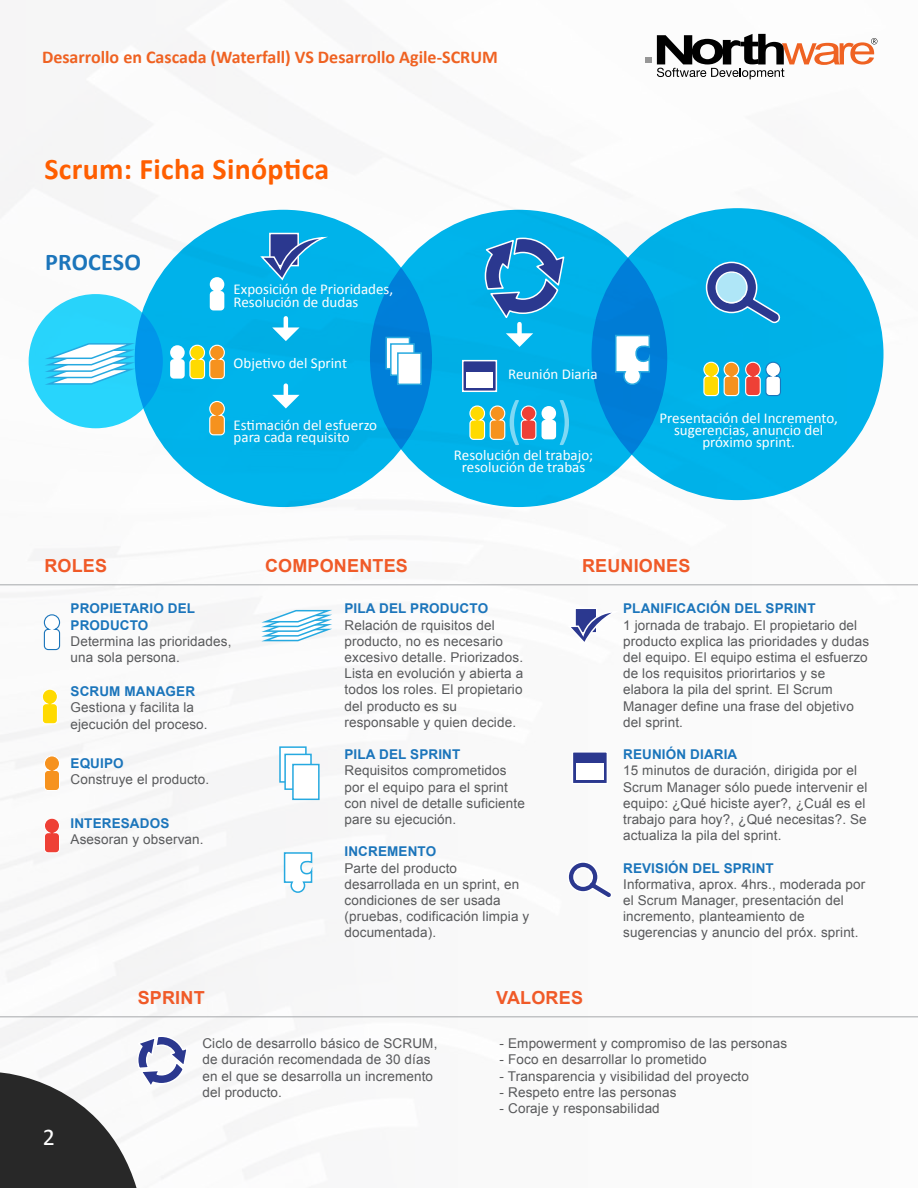
<style>
.page{position:relative;width:918px;height:1188px;background:#fff}
.page>*{position:absolute;margin:0;border:0;box-sizing:border-box;transform-origin:0 0}
.t1{font:700 30px "Calibri";letter-spacing:.01em;color:#ff5e00}
.t2{font:700 24px "Calibri";letter-spacing:.01em;color:#1b75bb}
.t3{font:24px "Calibri";color:#fff}
.t4{font:700 18px "Calibri";color:#ef6222}
.t5{font:700 18px "Arial";letter-spacing:.01em;color:#f05a28}
.t6{font:15px/12px "Calibri";color:#fff}
.t7{font:13.5px/16.2px "Arial";letter-spacing:.01em;color:#58595b}
.t8{font:700 13.5px/16.2px "Arial";letter-spacing:.01em;color:#1b75bb}
</style>
<div class="page">
<img style="left:0;top:33px;width:918px;height:1146px">
<svg style="left:645px;top:58px;width:6px;height:5px"></svg>
<svg style="left:657px;top:34px;width:220px;height:45px"></svg>
<div style="left:135px;top:210px;width:297px;height:297px;background:#00b5ed;border-radius:50%"></div>
<div style="left:370px;top:210px;width:297px;height:297px;background:#00b5ed;border-radius:50%"></div>
<svg style="left:592px;top:208px;width:292px;height:292px;background:#01aae6"></svg>
<svg style="left:210px;top:277px;width:14px;height:33px"></svg>
<svg style="left:170px;top:344px;width:55px;height:36px"></svg>
<svg style="left:209px;top:400px;width:16px;height:36px"></svg>
<hr style="left:284px;top:318px;width:4px;height:11px;background:#fff">
<svg style="left:272px;top:327px;width:28px;height:14px"></svg>
<hr style="left:284px;top:386px;width:4px;height:11px;background:#fff">
<svg style="left:272px;top:395px;width:28px;height:14px"></svg>
<div style="left:517px;top:324px;width:5px;height:11px;background:#fff"></div>
<svg style="left:506px;top:333px;width:27px;height:14px"></svg>
<div style="left:385px;top:337px;width:25px;height:32px;background:#fff;border:2px solid #26a9e0"></div>
<div style="left:390px;top:343px;width:25px;height:33px;background:#fff;border:2px solid #26a9e0"></div>
<div style="left:397px;top:352px;width:25px;height:33px;background:#fff;border:2px solid #26a9e0"></div>
<svg style="left:484px;top:237px;width:81px;height:82px"></svg>
<svg style="left:469px;top:400px;width:100px;height:45px"></svg>
<svg style="left:614px;top:334px;width:37px;height:52px;background:#94ccee"></svg>
<svg style="left:703px;top:361px;width:79px;height:36px"></svg>
<svg style="left:705px;top:261px;width:77px;height:63px;background:#2692cd"></svg>
<svg style="left:716px;top:273px;width:31px;height:31px"></svg>
<svg style="left:29px;top:294px;width:134px;height:134px;background:#21c9f8"></svg>
<svg style="left:45px;top:343px;width:90px;height:42px"></svg>
<div style="left:462px;top:360px;width:35px;height:32px;background:#2b388f;border:2px solid #fff"></div>
<div style="left:466px;top:372px;width:26px;height:16px;background:#fff"></div>
<div style="left:269px;top:233px;width:30px;height:33px;background:#2b388f;border:2px solid #fff"></div>
<svg style="left:260px;top:238px;width:65px;height:43px"></svg>
<hr style="left:0;top:1016px;width:918px;height:1px;background:#a6a8ab">
<svg style="left:261px;top:610px;width:71px;height:31px"></svg>
<div style="left:279px;top:746px;width:28px;height:37px;background:#fff;border:2px solid #26a9e0"></div>
<div style="left:284px;top:754px;width:28px;height:36px;background:#fff;border:2px solid #26a9e0"></div>
<div style="left:292px;top:764px;width:28px;height:36px;background:#fff;border:2px solid #26a9e0"></div>
<svg style="left:283px;top:851px;width:30px;height:43px"></svg>
<svg style="left:41px;top:688px;width:18px;height:37px"></svg>
<svg style="left:43px;top:755px;width:18px;height:37px"></svg>
<svg style="left:43px;top:817px;width:18px;height:37px"></svg>
<svg style="left:43px;top:614px;width:18px;height:37px"></svg>
<hr style="left:0;top:584px;width:918px;height:1px;background:#a6a8ab">
<svg style="left:567px;top:860px;width:47px;height:40px"></svg>
<div style="left:572px;top:751px;width:36px;height:33px;background:#2b388f;border:2px solid #fff"></div>
<div style="left:576px;top:764px;width:27px;height:16px;background:#fff"></div>
<div style="left:574px;top:608px;width:23px;height:26px;background:#2b388f;border:2px solid #fff"></div>
<svg style="left:567px;top:612px;width:50px;height:34px"></svg>
<svg style="left:0;top:1035px;width:189px;height:153px"></svg>
<h3 class="t4" style="left:42px;top:46px;width:457px">Desarrollo en Cascada (Waterfall) VS Desarrollo Agile-SCRUM</h3>
<h1 class="t1" style="left:44px;top:150px;width:286px">Scrum: Ficha Sinóptica</h1>
<h2 class="t2" style="left:45px;top:247px;width:97px">PROCESO</h2>
<p class="t6" style="left:234px;top:284px;width:161px">Exposición de Prioridades,<br>Resolución de dudas</p>
<p class="t6" style="left:234px;top:357px;width:115px">Objetivo del Sprint</p>
<p class="t6" style="left:234px;top:419px;width:145px">Estimación del esfuerzo para cada requisito</p>
<p class="t6" style="left:508px;top:368px;width:91px">Reunión Diaria</p>
<p class="t6" style="left:454px;top:449px;width:141px;text-align:center">Resolución del trabajo; resolución de trabas</p>
<p class="t6" style="left:659px;top:412px;width:180px;text-align:center">Presentación del Incremento, sugerencias, anuncio del próximo sprint.</p>
<h3 class="t5" style="left:44px;top:554px;width:64px">ROLES</h3>
<h3 class="t5" style="left:265px;top:554px;width:144px">COMPONENTES</h3>
<h3 class="t5" style="left:582px;top:554px;width:110px">REUNIONES</h3>
<p class="t8" style="left:71px;top:601px;width:126px">PROPIETARIO DEL<br>PRODUCTO</p>
<p class="t7" style="left:71px;top:633px;width:162px">Determina las prioridades, una sola persona.</p>
<p class="t8" style="left:71px;top:684px;width:126px">SCRUM MANAGER</p>
<p class="t7" style="left:71px;top:700px;width:139px">Gestiona y facilita la ejecución del proceso.</p>
<p class="t8" style="left:71px;top:755px;width:55px">EQUIPO</p>
<p class="t7" style="left:71px;top:771px;width:140px">Construye el producto.</p>
<p class="t8" style="left:71px;top:815px;width:100px">INTERESADOS</p>
<p class="t7" style="left:71px;top:831px;width:135px">Asesoran y observan.</p>
<p class="t8" style="left:345px;top:601px;width:145px">PILA DEL PRODUCTO</p>
<p class="t7" style="left:345px;top:617px;width:180px">Relación de rquisitos del producto, no es necesario excesivo detalle. Priorizados.<br>Lista en evolución y abierta a todos los roles. El propietario del producto es su responsable y quien decide.</p>
<p class="t8" style="left:345px;top:747px;width:117px">PILA DEL SPRINT</p>
<p class="t7" style="left:345px;top:763px;width:182px">Requisitos comprometidos por el equipo para el sprint con nivel de detalle suficiente pare su ejecución.</p>
<p class="t8" style="left:345px;top:844px;width:93px">INCREMENTO</p>
<p class="t7" style="left:345px;top:860px;width:186px">Parte del producto desarrollada en un sprint, en condiciones de ser usada (pruebas, codificación limpia y documentada).</p>
<h3 class="t5" style="left:138px;top:986px;width:68px">SPRINT</h3>
<h3 class="t5" style="left:496px;top:986px;width:88px">VALORES</h3>
<p class="t8" style="left:623px;top:601px;width:194px">PLANIFICACIÓN DEL SPRINT</p>
<p class="t7" style="left:623px;top:617px;width:248px">1 jornada de trabajo. El propietario del producto explica las prioridades y dudas del equipo. El equipo estima el esfuerzo de los requisitos priorirtarios y se elabora la pila del sprint. El Scrum Manager define una frase del objetivo del sprint.</p>
<p class="t8" style="left:623px;top:747px;width:116px">REUNIÓN DIARIA</p>
<p class="t7" style="left:623px;top:763px;width:246px">15 minutos de duración, dirigida por el Scrum Manager sólo puede intervenir el equipo: ¿Qué hiciste ayer?, ¿Cuál es el trabajo para hoy?, ¿Qué necesitas?. Se actualiza la pila del sprint.</p>
<p class="t8" style="left:623px;top:860px;width:152px">REVISIÓN DEL SPRINT</p>
<p class="t7" style="left:623px;top:876px;width:244px">Informativa, aprox. 4hrs., moderada por el Scrum Manager, presentación del incremento, planteamiento de sugerencias y anuncio del próx. sprint.</p>
<h2 class="t3" style="left:43px;top:1122px;width:14px">2</h2>
<p class="t7" style="left:202px;top:1035px;width:237px">Ciclo de desarrollo básico de SCRUM, de duración recomendada de 30 días en el que se desarrolla un incremento del producto.</p>
<p class="t7" style="left:500px;top:1035px;width:289px">- Empowerment y compromiso de las personas</p>
<p class="t7" style="left:500px;top:1052px;width:209px">- Foco en desarrollar lo prometido</p>
<p class="t7" style="left:500px;top:1068px;width:251px">- Transparencia y visibilidad del proyecto</p>
<p class="t7" style="left:500px;top:1084px;width:178px">- Respeto entre las personas</p>
<p class="t7" style="left:500px;top:1100px;width:162px">- Coraje y responsabilidad</p>
</div>
